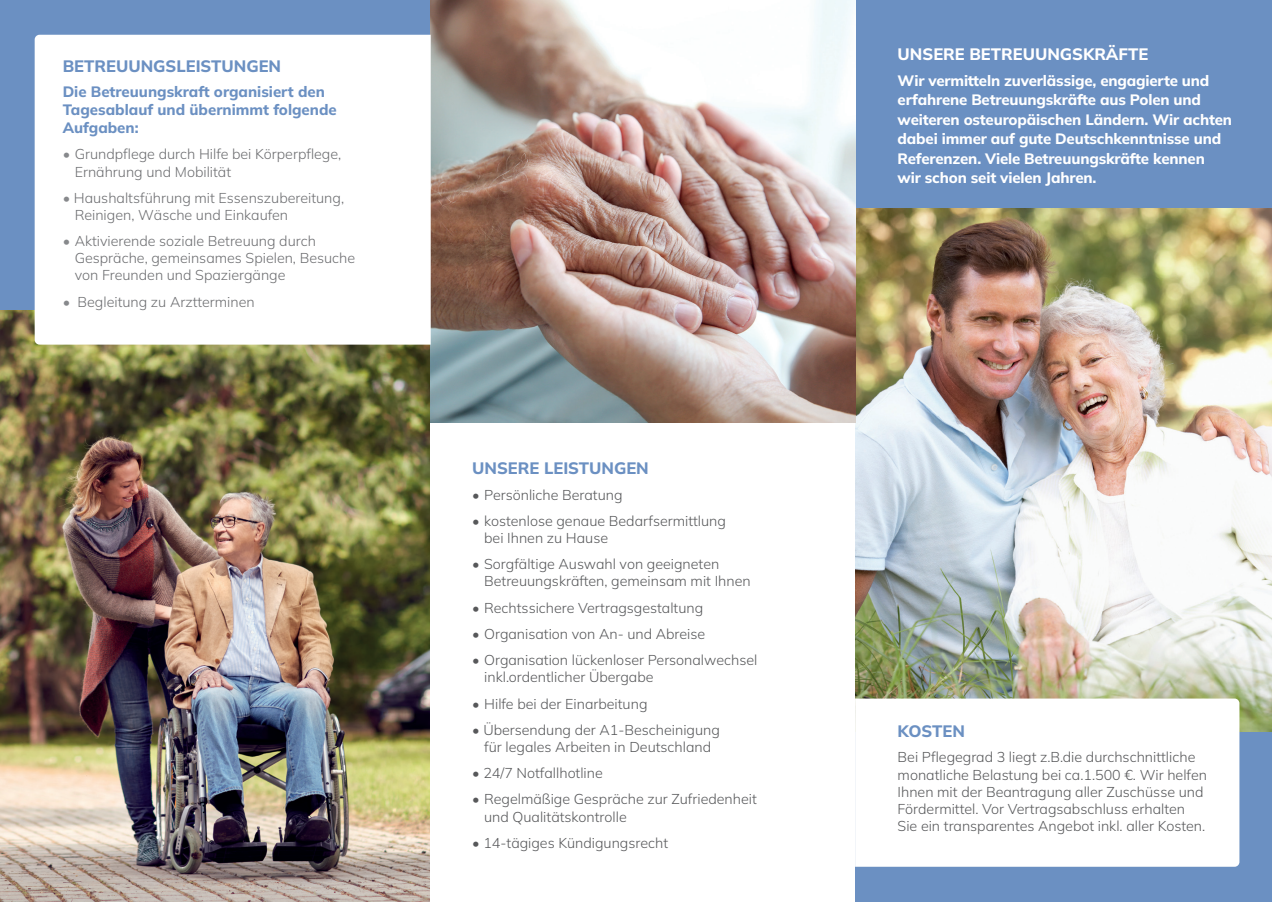
<style>
.page{position:relative;width:1272px;height:902px;background:#fff}
.page>*{position:absolute;margin:0;border:0;box-sizing:border-box;transform-origin:0 0}
.t1{font:800 16.5px "Mulish";color:#6b90c2}
.t2{font:800 16.5px "Mulish";color:#fff}
.t3{font:800 15px/19.5px "Mulish";letter-spacing:-.01em;color:#fff}
.t4{font:800 15px/18px "Mulish";color:#6b90c2}
.t5{font:300 14.25px/17.1px "Mulish";color:#57585a}
.t6{font:300 14.25px/17.1px "Mulish";color:#6c6d70}
.s1{color:#87898c}
</style>
<div class="page">
<div style="left:855px;top:0;width:416px;height:901px;background:#6b90c2"></div>
<div style="left:0;top:0;width:429px;height:901px;background:#6b90c2"></div>
<img style="left:855px;top:209px;width:416px;height:522px">
<div style="left:855px;top:698px;width:384px;height:168px;background:#fff"></div>
<img style="left:430px;top:0;width:425px;height:422px">
<img style="left:0;top:310px;width:429px;height:591px">
<div style="left:35px;top:35px;width:396px;height:309px;background:#fff"></div>
<p class="t1" style="left:63px;top:55px;width:220px">BETREUUNGSLEISTUNGEN</p>
<p class="t4" style="left:63px;top:82px;width:275px">Die Betreuungskraft organisiert den<br>Tagesablauf und übernimmt folgende<br>Aufgaben:</p>
<p class="t6" style="left:75px;top:145px;width:268px;text-indent:-12px"><span class="s1">•</span> Grundpflege durch Hilfe bei Körperpflege,<br>Ernährung und Mobilität</p>
<p class="t6" style="left:75px;top:189px;width:271px;text-indent:-12px"><span class="s1">•</span> Haushaltsführung mit Essenszubereitung,<br>Reinigen, Wäsche und Einkaufen</p>
<p class="t6" style="left:75px;top:232px;width:282px;text-indent:-12px"><span class="s1">•</span> Aktivierende soziale Betreuung durch<br>Gespräche, gemeinsames Spielen, Besuche von Freunden und Spaziergänge</p>
<p class="t6" style="left:63px;top:293px;width:193px"><span class="s1">•</span> Begleitung zu Arztterminen</p>
<p class="t1" style="left:472px;top:457px;width:178px">UNSERE LEISTUNGEN</p>
<p class="t5" style="left:472px;top:485px;width:152px">• Persönliche Beratung</p>
<p class="t5" style="left:484px;top:512px;width:243px;text-indent:-12px">• kostenlose genaue Bedarfsermittlung bei Ihnen zu Hause</p>
<p class="t5" style="left:484px;top:555px;width:268px;text-indent:-12px">• Sorgfältige Auswahl von geeigneten<br>Betreuungskräften, gemeinsam mit Ihnen</p>
<p class="t5" style="left:472px;top:598px;width:232px">• Rechtssichere Vertragsgestaltung</p>
<p class="t5" style="left:472px;top:624px;width:234px">• Organisation von An- und Abreise</p>
<p class="t5" style="left:484px;top:651px;width:275px;text-indent:-12px">• Organisation lückenloser Personalwechsel inkl.ordentlicher Übergabe</p>
<p class="t5" style="left:472px;top:694px;width:177px">• Hilfe bei der Einarbeitung</p>
<p class="t5" style="left:472px;top:720px;width:249px;text-align:center">• Übersendung der A1-Bescheinigung für legales Arbeiten in Deutschland</p>
<p class="t5" style="left:472px;top:764px;width:132px">• 24/7 Notfallhotline</p>
<p class="t5" style="left:484px;top:790px;width:274px;text-indent:-12px">• Regelmäßige Gespräche zur Zufriedenheit und Qualitätskontrolle</p>
<p class="t5" style="left:472px;top:833px;width:197px">• 14-tägiges Kündigungsrecht</p>
<p class="t2" style="left:897px;top:43px;width:252px">UNSERE BETREUUNGSKRÄFTE</p>
<p class="t3" style="left:897px;top:70px;width:336px">Wir vermitteln zuverlässige, engagierte und erfahrene Betreuungskräfte aus Polen und weiteren osteuropäischen Ländern. Wir achten dabei immer auf gute Deutschkenntnisse und Referenzen. Viele Betreuungskräfte kennen<br>wir schon seit vielen Jahren.</p>
<p class="t1" style="left:897px;top:719px;width:69px">KOSTEN</p>
<p class="t5" style="left:897px;top:748px;width:311px">Bei Pflegegrad 3 liegt z.B.die durchschnittliche monatliche Belastung bei ca.1.500 €. Wir helfen Ihnen mit der Beantragung aller Zuschüsse und Fördermittel. Vor Vertragsabschluss erhalten Sie ein transparentes Angebot inkl. aller Kosten.</p>
</div>
